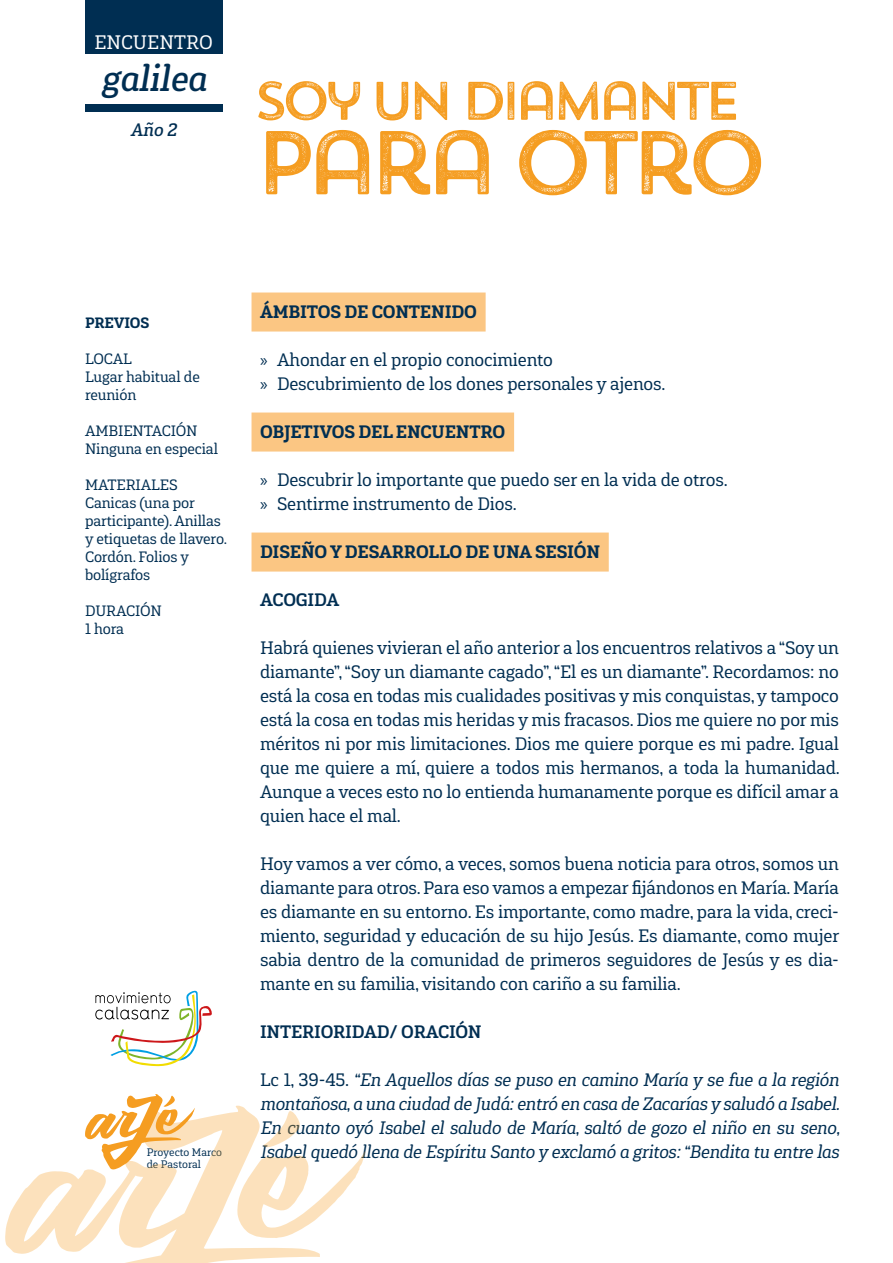
<style>
.page{position:relative;width:893px;height:1263px;background:#fff}
.page>*{position:absolute;margin:0;border:0;box-sizing:border-box;transform-origin:0 0}
.t1{font:90px "Trend Rough Sans One";letter-spacing:-.16em;color:#f59d21}
.t2{font:54px "Trend Rough Sans One";letter-spacing:-.16em;color:#f59d21}
.t3{font:italic 500 36px "Gaspo Slab";color:#002e52}
.t4{font:19.5px "Gaspo Slab";color:#fff}
.t5{font:18px/24px "Gaspo Slab";letter-spacing:-.01em;color:#002e52}
.t6{font:italic 18px/24px "Gaspo Slab";letter-spacing:-.01em;color:#002e52;text-align:justify}
.t7{font:900 18px "Gaspo Slab";letter-spacing:-.01em;color:#002e52}
.t8{font:700 18px "Gaspo Slab";letter-spacing:-.01em;color:#002e52}
.t9{font:italic 500 18px "Gaspo Slab";color:#002e52}
.t10{font:15px/18px "Gaspo Slab";letter-spacing:-.01em;color:#002e52}
.t11{font:900 15px "Gaspo Slab";letter-spacing:-.01em;color:#002e52}
.t12{font:10.8px/11.4px "Gaspo Slab";color:#002e52}
.s1{font-family:"Myriad Pro"}
.s2{font-style:normal}
</style>
<div class="page">
<div style="left:252px;top:292px;width:234px;height:39px;background:#fbc683"></div>
<div style="left:252px;top:412px;width:262px;height:39px;background:#fbc683"></div>
<div style="left:252px;top:532px;width:357px;height:39px;background:#fbc683"></div>
<div style="left:85px;top:1px;width:137px;height:53px;background:#002e52"></div>
<div style="left:85px;top:104px;width:137px;height:8px;background:#002e52"></div>
<svg style="left:126px;top:1094px;width:49px;height:11px"></svg>
<svg style="left:5px;top:1105px;width:360px;height:158px"></svg>
<svg style="left:95px;top:990px;width:117px;height:76px"></svg>
<p class="t4" style="left:94px;top:30px;width:120px">ENCUENTRO</p>
<h3 class="t3" style="left:101px;top:55px;width:107px">galilea</h3>
<p class="t9" style="left:130px;top:118px;width:48px">Año 2</p>
<h2 class="t2" style="left:253px;top:66px;width:491px">SOY UN DIAMANTE</h2>
<h1 class="t1" style="left:253px;top:105px;width:519px">PARA OTRO</h1>
<p class="t11" style="left:85px;top:313px;width:66px">PREVIOS</p>
<p class="t10" style="left:85px;top:350px;width:116px">LOCAL<br>Lugar habitual de reunión</p>
<p class="t10" style="left:85px;top:422px;width:134px">AMBIENTACIÓN<br>Ninguna en especial</p>
<p class="t10" style="left:85px;top:476px;width:144px">MATERIALES<br>Canicas (una por participante). Anillas y etiquetas de llavero.<br>Cordón. Folios y bolígrafos</p>
<p class="t10" style="left:85px;top:602px;width:78px">DURACIÓN<br>1 hora</p>
<p class="t12" style="left:147px;top:1147px;width:77px">Proyecto Marco de Pastoral</p>
<p class="t7" style="left:260px;top:300px;width:218px">ÁMBITOS DE CONTENIDO</p>
<p class="t5" style="left:260px;top:348px;width:407px"><span class="s1">»</span> Ahondar en el propio conocimiento<br><span class="s1">»</span> Descubrimiento de los dones personales y ajenos.</p>
<p class="t7" style="left:260px;top:420px;width:247px">OBJETIVOS DEL ENCUENTRO</p>
<p class="t5" style="left:260px;top:468px;width:469px"><span class="s1">»</span> Descubrir lo importante que puedo ser en la vida de otros. <span class="s1">»</span> Sentirme instrumento de Dios.</p>
<p class="t7" style="left:260px;top:540px;width:342px">DISEÑO Y DESARROLLO DE UNA SESIÓN</p>
<p class="t8" style="left:260px;top:588px;width:81px">ACOGIDA</p>
<p class="t5" style="left:260px;top:636px;width:581px;text-align:justify">Habrá quienes vivieran el año anterior a los encuentros relativos a “Soy un diamante”, “Soy un diamante cagado”, “El es un diamante”. Recordamos: no está la cosa en todas mis cualidades positivas y mis conquistas, y tampoco está la cosa en todas mis heridas y mis fracasos. Dios me quiere no por mis méritos ni por mis limitaciones. Dios me quiere porque es mi padre. Igual que me quiere a mí, quiere a todos mis hermanos, a toda la humanidad.<br>Aunque a veces esto no lo entienda humanamente porque es difícil amar a quien hace el mal.</p>
<p class="t5" style="left:260px;top:852px;width:581px;text-align:justify">Hoy vamos a ver cómo, a veces, somos buena noticia para otros, somos un diamante para otros. Para eso vamos a empezar fijándonos en María. María es diamante en su entorno. Es importante, como madre, para la vida, creci&shy;miento, seguridad y educación de su hijo Jesús. Es diamante, como mujer sabia dentro de la comunidad de primeros seguidores de Jesús y es dia&shy;mante en su familia, visitando con cariño a su familia.</p>
<p class="t8" style="left:260px;top:1020px;width:223px">INTERIORIDAD/ ORACIÓN</p>
<p class="t6" style="left:260px;top:1068px;width:581px"><span class="s2">Lc 1, 39-45.</span> “En Aquellos días se puso en camino María y se fue a la región montañosa, a una ciudad de Judá: entró en casa de Zacarías y saludó a Isabel.<br>En cuanto oyó Isabel el saludo de María, saltó de gozo el niño en su seno, Isabel quedó llena de Espíritu Santo y exclamó a gritos: “Bendita tu entre las</p>
</div>
